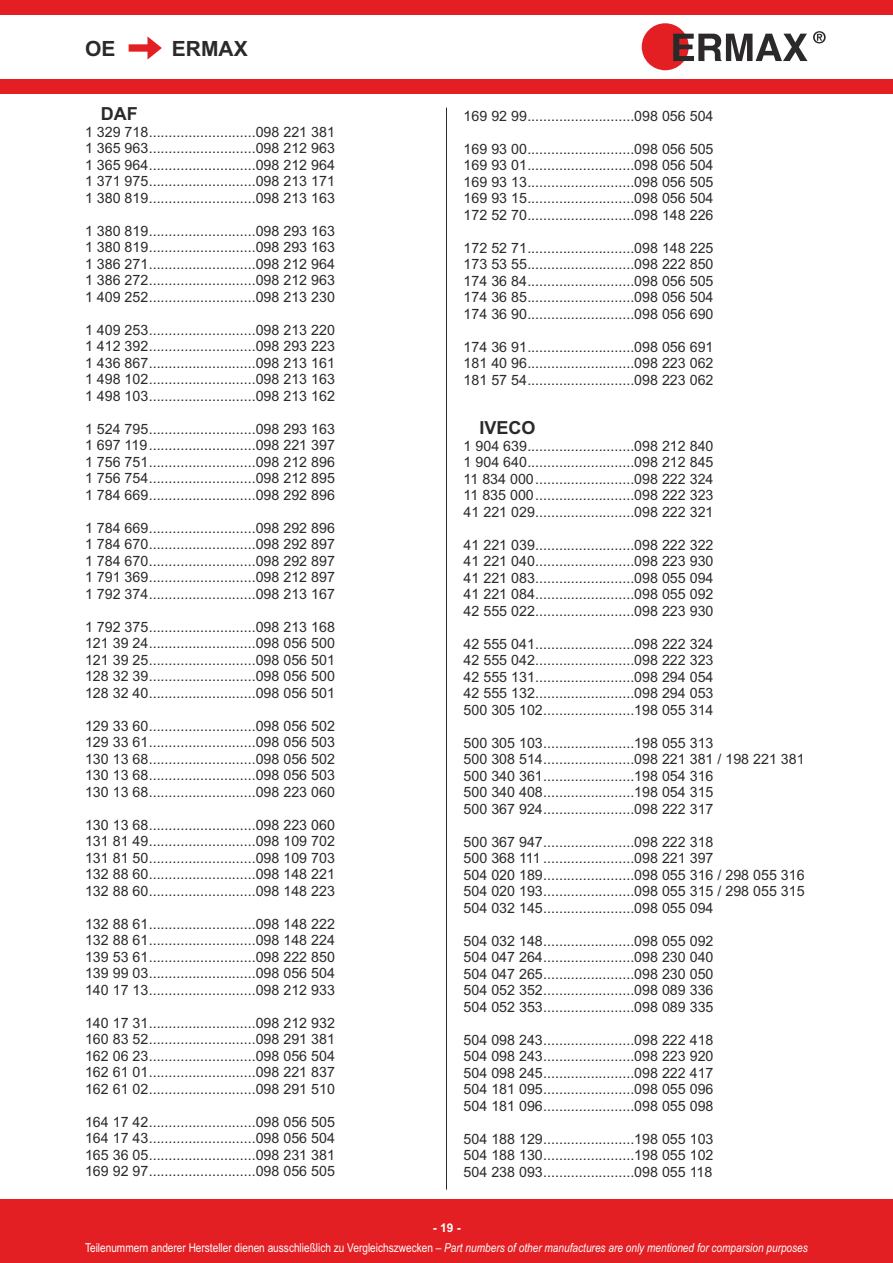
<style>
.page{position:relative;width:893px;height:1263px;background:#fff}
.page>*{position:absolute;margin:0;border:0;box-sizing:border-box;transform-origin:0 0}
.t1{font:700 21px "Arial";color:#2b2929}
.t2{font:700 18px "Arial";color:#2b2929}
.t3{font:14.25px/16.5px "Arial";color:#2b2929;text-align:justify}
.t4{font:12.3px "Arial Narrow";color:#fff}
.t5{font:700 12px "Arial";color:#fff}
.s1{font-style:italic}
</style>
<div class="page">
<hr style="left:446px;top:108px;width:1px;height:1081px;background:#2b2929">
<div style="left:0;top:79px;width:893px;height:15px;background:#e31f24"></div>
<div style="left:0;top:0;width:893px;height:15px;background:#e31f24"></div>
<div style="left:642px;top:23px;width:47px;height:47px;background:#e31f24;border-radius:50%"></div>
<svg style="left:673px;top:31px;width:153px;height:30px"></svg>
<div style="left:0;top:1199px;width:893px;height:64px;background:#e31f24"></div>
<svg style="left:129px;top:36px;width:33px;height:24px"></svg>
<h1 class="t1" style="left:85px;top:40px;width:32px">OE</h1>
<h1 class="t1" style="left:172px;top:40px;width:77px">ERMAX</h1>
<p class="t2" style="left:101px;top:107px;width:38px">DAF</p>
<p class="t3" style="left:85px;top:125px;width:251px">1 329 718...........................098 221 381<br>1 365 963...........................098 212 963<br>1 365 964...........................098 212 964<br>1 371 975...........................098 213 171<br>1 380 819...........................098 213 163</p>
<p class="t3" style="left:85px;top:224px;width:251px">1 380 819...........................098 293 163<br>1 380 819...........................098 293 163<br>1 386 271...........................098 212 964<br>1 386 272...........................098 212 963<br>1 409 252...........................098 213 230</p>
<p class="t3" style="left:85px;top:323px;width:251px">1 409 253...........................098 213 220<br>1 412 392...........................098 293 223<br>1 436 867...........................098 213 161<br>1 498 102...........................098 213 163<br>1 498 103...........................098 213 162</p>
<p class="t3" style="left:85px;top:422px;width:251px">1 524 795...........................098 293 163<br>1 697 119...........................098 221 397<br>1 756 751...........................098 212 896<br>1 756 754...........................098 212 895<br>1 784 669...........................098 292 896</p>
<p class="t3" style="left:85px;top:521px;width:251px">1 784 669...........................098 292 896<br>1 784 670...........................098 292 897<br>1 784 670...........................098 292 897<br>1 791 369...........................098 212 897<br>1 792 374...........................098 213 167</p>
<p class="t3" style="left:85px;top:620px;width:251px">1 792 375...........................098 213 168<br>121 39 24...........................098 056 500<br>121 39 25...........................098 056 501<br>128 32 39...........................098 056 500<br>128 32 40...........................098 056 501</p>
<p class="t3" style="left:85px;top:719px;width:251px">129 33 60...........................098 056 502<br>129 33 61...........................098 056 503<br>130 13 68...........................098 056 502<br>130 13 68...........................098 056 503<br>130 13 68...........................098 223 060</p>
<p class="t3" style="left:85px;top:818px;width:251px">130 13 68...........................098 223 060<br>131 81 49...........................098 109 702<br>131 81 50...........................098 109 703<br>132 88 60...........................098 148 221<br>132 88 60...........................098 148 223</p>
<p class="t3" style="left:85px;top:917px;width:251px">132 88 61...........................098 148 222<br>132 88 61...........................098 148 224<br>139 53 61...........................098 222 850<br>139 99 03...........................098 056 504<br>140 17 13...........................098 212 933</p>
<p class="t3" style="left:85px;top:1016px;width:251px">140 17 31...........................098 212 932<br>160 83 52...........................098 291 381<br>162 06 23...........................098 056 504<br>162 61 01...........................098 221 837<br>162 61 02...........................098 291 510</p>
<p class="t3" style="left:85px;top:1115px;width:251px">164 17 42...........................098 056 505<br>164 17 43...........................098 056 504<br>165 36 05...........................098 231 381<br>169 92 97...........................098 056 505</p>
<p class="t3" style="left:464px;top:109px;width:251px">169 92 99...........................098 056 504</p>
<p class="t3" style="left:464px;top:142px;width:251px">169 93 00...........................098 056 505<br>169 93 01...........................098 056 504<br>169 93 13...........................098 056 505<br>169 93 15...........................098 056 504<br>172 52 70...........................098 148 226</p>
<p class="t3" style="left:464px;top:241px;width:251px">172 52 71...........................098 148 225<br>173 53 55...........................098 222 850<br>174 36 84...........................098 056 505<br>174 36 85...........................098 056 504<br>174 36 90...........................098 056 690</p>
<p class="t3" style="left:464px;top:340px;width:251px">174 36 91...........................098 056 691<br>181 40 96...........................098 223 062<br>181 57 54...........................098 223 062</p>
<p class="t2" style="left:479px;top:421px;width:58px">IVECO</p>
<p class="t3" style="left:464px;top:439px;width:251px">1 904 639...........................098 212 840<br>1 904 640...........................098 212 845<br>11 834 000.........................098 222 324<br>11 835 000.........................098 222 323<br>41 221 029.........................098 222 321</p>
<p class="t3" style="left:464px;top:538px;width:251px">41 221 039.........................098 222 322<br>41 221 040.........................098 223 930<br>41 221 083.........................098 055 094<br>41 221 084.........................098 055 092<br>42 555 022.........................098 223 930</p>
<p class="t3" style="left:464px;top:637px;width:251px">42 555 041.........................098 222 324<br>42 555 042.........................098 222 323<br>42 555 131.........................098 294 054<br>42 555 132.........................098 294 053<br>500 305 102.......................198 055 314</p>
<p class="t3" style="left:464px;top:736px;width:343px;text-align:left">500 305 103.......................198 055 313<br>500 308 514.......................098 221 381 / 198 221 381<br>500 340 361.......................198 054 316<br>500 340 408.......................198 054 315<br>500 367 924.......................098 222 317</p>
<p class="t3" style="left:464px;top:835px;width:343px;text-align:left">500 367 947.......................098 222 318<br>500 368 111 .......................098 221 397<br>504 020 189.......................098 055 316 / 298 055 316<br>504 020 193.......................098 055 315 / 298 055 315<br>504 032 145.......................098 055 094</p>
<p class="t3" style="left:464px;top:934px;width:251px">504 032 148.......................098 055 092<br>504 047 264.......................098 230 040<br>504 047 265.......................098 230 050<br>504 052 352.......................098 089 336<br>504 052 353.......................098 089 335</p>
<p class="t3" style="left:464px;top:1033px;width:251px">504 098 243.......................098 222 418<br>504 098 243.......................098 223 920<br>504 098 245.......................098 222 417<br>504 181 095.......................098 055 096<br>504 181 096.......................098 055 098</p>
<p class="t3" style="left:464px;top:1132px;width:251px">504 188 129.......................198 055 103<br>504 188 130.......................198 055 102<br>504 238 093.......................098 055 118</p>
<p class="t5" style="left:433px;top:1223px;width:30px">- 19 -</p>
<p class="t4" style="left:85px;top:1243px;width:724px">Teilenummern anderer Hersteller dienen ausschließlich zu Vergleichszwecken – <span class="s1">Part numbers of other manufactures are only mentioned for comparsion purposes</span></p>
</div>
